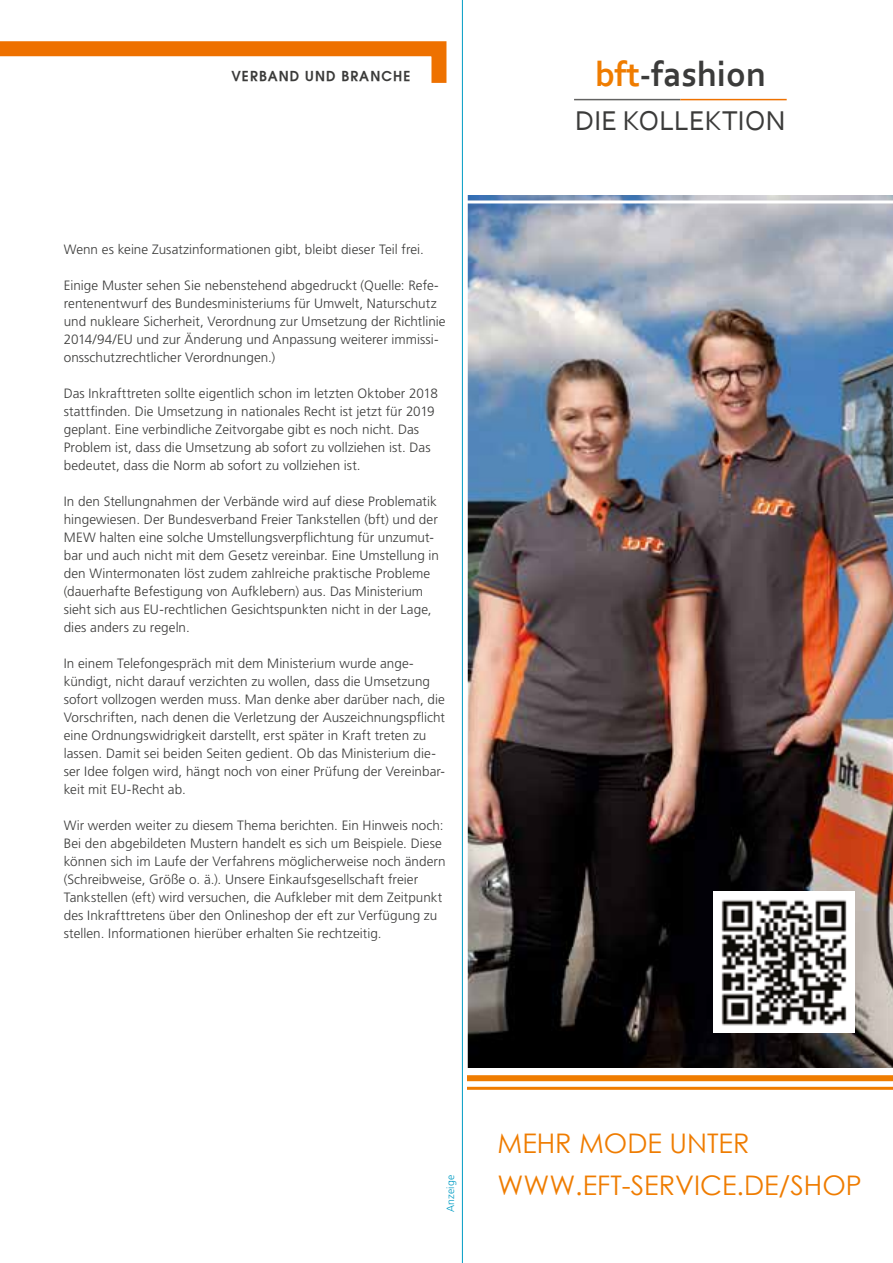
<style>
.page{position:relative;width:893px;height:1263px;background:#fff}
.page>*{position:absolute;margin:0;border:0;box-sizing:border-box;transform-origin:0 0}
.t1{font:700 36px "Corbel";color:#3b3b3a}
.t2{font:28.5px "Corbel";color:#3b3b3a}
.t3{font:27px/42px "Century Gothic";color:#ef7c00}
.t4{font:300 13.5px/18px "Frutiger LT Pro";letter-spacing:.005em;color:#3b3b3a}
.t5{font:600 13.5px "Avant Garde";letter-spacing:.08em;color:#3b3b3a}
.t6{font:300 10.5px "Frutiger LT Pro";letter-spacing:.01em;color:#009cc4}
.s1{color:#ef7c00}
</style>
<div class="page">
<svg style="left:0;top:41px;width:447px;height:42px"></svg>
<hr style="left:462px;top:0;width:1px;height:1263px;background:#009cc4">
<img style="left:468px;top:195px;width:425px;height:873px">
<img style="left:714px;top:892px;width:140px;height:140px">
<div style="left:468px;top:1075px;width:425px;height:6px;background:#ef7c00"></div>
<hr style="left:468px;top:1087px;width:425px;height:3px;background:#ef7c00">
<hr style="left:468px;top:200px;width:425px;height:3px;background:#fff">
<hr style="left:574px;top:99px;width:106px;height:1px;background:#636362">
<hr style="left:680px;top:99px;width:107px;height:1px;background:#ee7100">
<h1 class="t1" style="left:595px;top:52px;width:173px"><span class="s1">bft</span>-fashion</h1>
<h2 class="t2" style="left:575px;top:102px;width:212px">DIE KOLLEKTION</h2>
<p class="t5" style="left:231px;top:67px;width:180px">VERBAND UND BRANCHE</p>
<p class="t5" style="left:635px;top:67px;width:180px">VERBAND UND BRANCHE</p>
<p class="t4" style="left:64px;top:240px;width:362px">Wenn es keine Zusatzinformationen gibt, bleibt dieser Teil frei.</p>
<p class="t4" style="left:64px;top:276px;width:383px">Einige Muster sehen Sie nebenstehend abgedruckt (Quelle: Refe&shy;rentenentwurf des Bundesministeriums für Umwelt, Naturschutz und nukleare Sicherheit, Verordnung zur Umsetzung der Richtlinie 2014/94/EU und zur Änderung und Anpassung weiterer immissi&shy;onsschutzrechtlicher Verordnungen.)</p>
<p class="t4" style="left:64px;top:384px;width:376px">Das Inkrafttreten sollte eigentlich schon im letzten Oktober 2018 stattfinden. Die Umsetzung in nationales Recht ist jetzt für 2019 geplant. Eine verbindliche Zeitvorgabe gibt es noch nicht. Das Problem ist, dass die Umsetzung ab sofort zu vollziehen ist. Das bedeutet, dass die Norm ab sofort zu vollziehen ist.</p>
<p class="t4" style="left:64px;top:492px;width:377px">In den Stellungnahmen der Verbände wird auf diese Problematik hingewiesen. Der Bundesverband Freier Tankstellen (bft) und der MEW halten eine solche Umstellungsverpflichtung für unzumut&shy;bar und auch nicht mit dem Gesetz vereinbar. Eine Umstellung in den Wintermonaten löst zudem zahlreiche praktische Probleme (dauerhafte Befestigung von Aufklebern) aus. Das Ministerium sieht sich aus EU-rechtlichen Gesichtspunkten nicht in der Lage, dies anders zu regeln.</p>
<p class="t4" style="left:64px;top:654px;width:383px">In einem Telefongespräch mit dem Ministerium wurde ange&shy;kündigt, nicht darauf verzichten zu wollen, dass die Umsetzung sofort vollzogen werden muss. Man denke aber darüber nach, die Vorschriften, nach denen die Verletzung der Auszeichnungspflicht eine Ordnungswidrigkeit darstellt, erst später in Kraft treten zu lassen. Damit sei beiden Seiten gedient. Ob das Ministerium die&shy;ser Idee folgen wird, hängt noch von einer Prüfung der Vereinbar&shy;keit mit EU-Recht ab.</p>
<p class="t4" style="left:64px;top:816px;width:383px">Wir werden weiter zu diesem Thema berichten. Ein Hinweis noch:<br>Bei den abgebildeten Mustern handelt es sich um Beispiele. Diese können sich im Laufe der Verfahrens möglicherweise noch ändern (Schreibweise, Größe o. ä.). Unsere Einkaufsgesellschaft freier Tankstellen (eft) wird versuchen, die Aufkleber mit dem Zeitpunkt des Inkrafttretens über den Onlineshop der eft zur Verfügung zu stellen. Informationen hierüber erhalten Sie rechtzeitig.</p>
<p class="t6" style="left:445px;top:1212px;width:38px;rotate:-90deg">Anzeige</p>
<h3 class="t3" style="left:497px;top:1122px;width:366px">MEHR MODE UNTER<br>WWW.EFT-SERVICE.DE/SHOP</h3>
</div>
